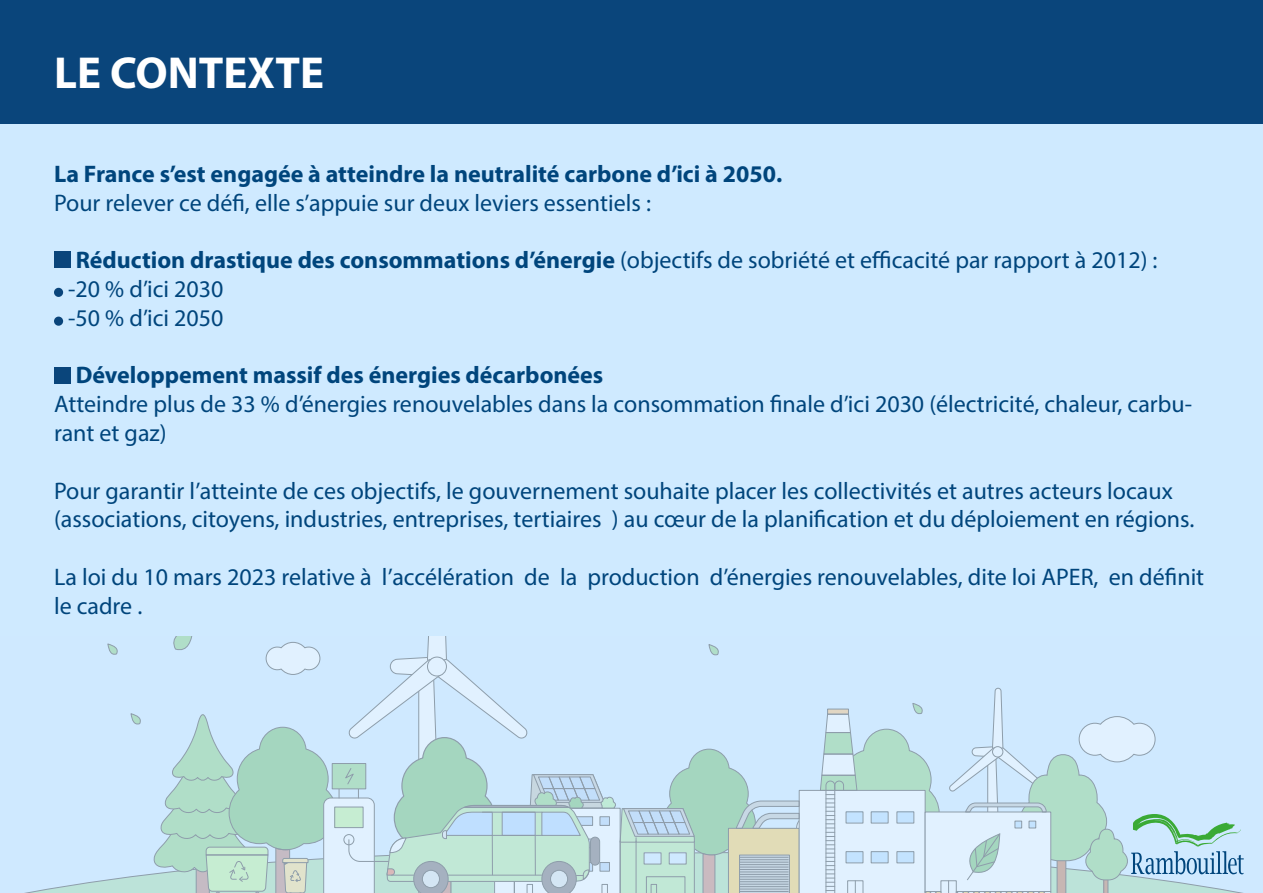
<style>
.page{position:relative;width:1263px;height:893px;background:#fff}
.page>*{position:absolute;margin:0;border:0;box-sizing:border-box;transform-origin:0 0}
.t1{font:700 45px "Myriad Pro";color:#fff}
.t2{font:24px/28.8px "Myriad Pro";color:#00457c}
.t3{font:700 24px "Myriad Pro";color:#00457c}
.s1{font-weight:700}
</style>
<div class="page">
<div style="left:0;top:124px;width:1263px;height:323px;background:#cfeaff"></div>
<div style="left:0;top:0;width:1263px;height:124px;background:#0a457b"></div>
<div style="left:0;top:475px;width:1263px;height:418px;background:#cfe9ff"></div>
<svg style="left:24px;top:873px;width:127px;height:20px"></svg>
<svg style="left:107px;top:643px;width:11px;height:12px"></svg>
<svg style="left:130px;top:713px;width:11px;height:12px"></svg>
<div style="left:0;top:447px;width:1263px;height:189px;background:#cfeaff"></div>
<div style="left:54px;top:252px;width:17px;height:16px;background:#0a457b"></div>
<div style="left:54px;top:288px;width:9px;height:9px;background:#0a457b;border-radius:50%"></div>
<div style="left:54px;top:317px;width:9px;height:9px;background:#0a457b;border-radius:50%"></div>
<div style="left:54px;top:367px;width:17px;height:16px;background:#0a457b"></div>
<svg style="left:151px;top:636px;width:1093px;height:257px"></svg>
<h1 class="t1" style="left:54px;top:43px;width:272px">LE CONTEXTE</h1>
<p class="t3" style="left:54px;top:158px;width:730px">La France s’est engagée à atteindre la neutralité carbone d’ici à 2050.</p>
<p class="t2" style="left:54px;top:188px;width:598px">Pour relever ce défi, elle s’appuie sur deux leviers essentiels :</p>
<p class="t2" style="left:68px;top:245px;width:1091px;text-indent:7px"><span class="s1">Réduction drastique des consommations d’énergie</span> (objectifs de sobriété et efficacité par rapport à 2012) : -20 % d’ici 2030<br>-50 % d’ici 2050</p>
<p class="t3" style="left:76px;top:360px;width:529px">Développement massif des énergies décarbonées</p>
<p class="t2" style="left:54px;top:389px;width:1140px">Atteindre plus de 33 % d’énergies renouvelables dans la consommation finale d’ici 2030 (électricité, chaleur, carbu&shy;rant et gaz)</p>
<p class="t2" style="left:54px;top:476px;width:1142px">Pour garantir l’atteinte de ces objectifs, le gouvernement souhaite placer les collectivités et autres acteurs locaux (associations, citoyens, industries, entreprises, tertiaires ) au cœur de la planification et du déploiement en régions.</p>
<p class="t2" style="left:54px;top:562px;width:1152px">La loi du 10 mars 2023 relative à l’accélération de la production d’énergies renouvelables, dite loi APER, en définit le cadre .</p>
</div>
